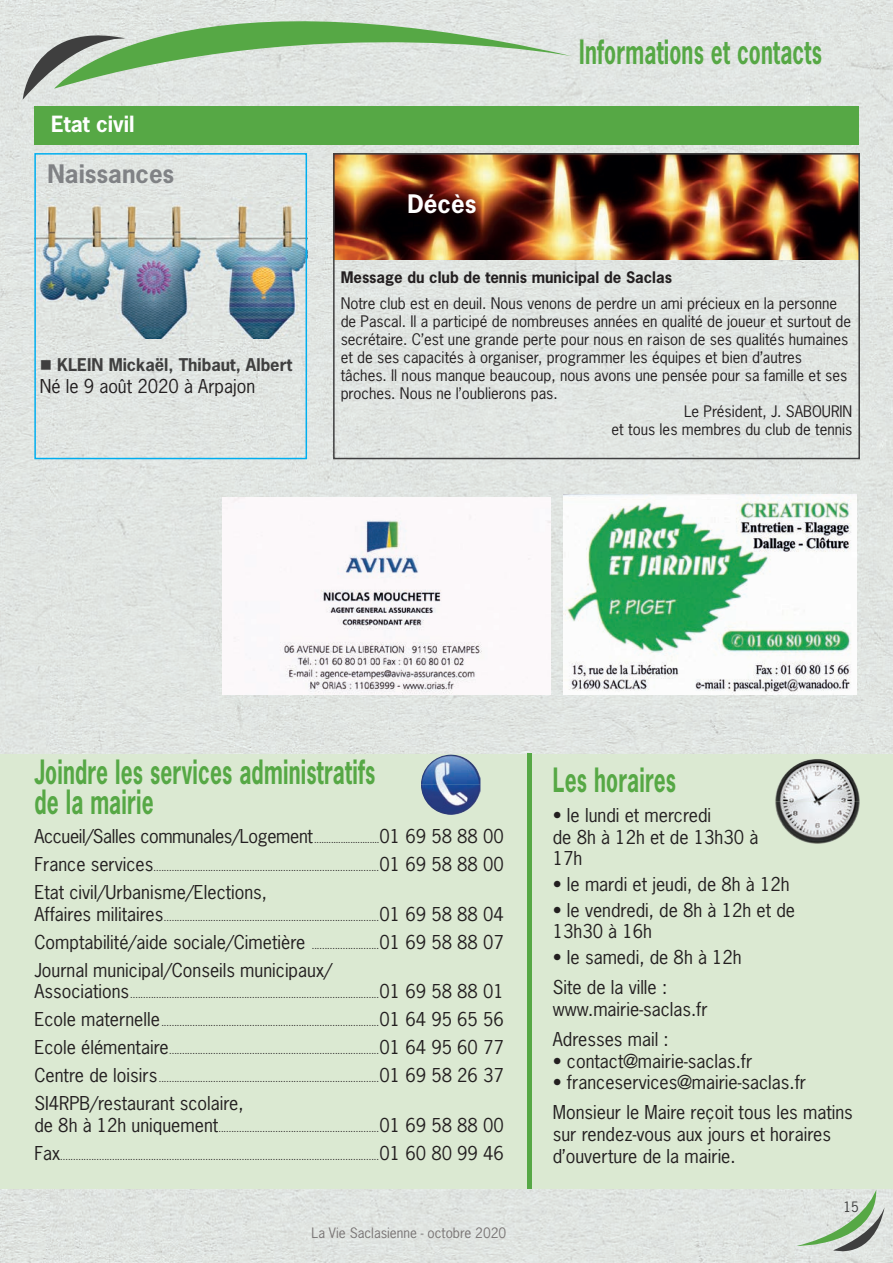
<style>
.page{position:relative;width:893px;height:1263px;background:#fff}
.page>*{position:absolute;margin:0;border:0;box-sizing:border-box;transform-origin:0 0}
.t1{font:700 31.5px/30px "News Gothic Std";letter-spacing:.01em;color:#56a845;scale:.67 1}
.t2{font:700 24px "News Gothic Std";color:#808285}
.t3{font:700 24px "News Gothic Std";color:#fff}
.t4{font:700 21px "News Gothic Std";color:#fff}
.t5{font:18px/21.6px "News Gothic Std";color:#231f20}
.t6{font:18px "News Gothic Std";letter-spacing:-.02em;color:#231f20}
.t7{font:700 16.5px "News Gothic Std";color:#3f3f3f}
.t8{font:15px "News Gothic Std";color:#231f20}
.t9{font:700 15px "News Gothic Std";color:#231f20}
.t10{font:13.5px "News Gothic Std";color:#797575}
.t11{font:13.5px "News Gothic Std";color:#3f3f3f}
.t12{font:9px "News Gothic Std";color:#231f20}
.s1{font-size:9px}
.s2{font-size:18px}
</style>
<div class="page">
<img style="left:0;top:0;width:893px;height:209px">
<img style="left:0;top:209px;width:51px;height:1054px">
<img style="left:263px;top:209px;width:630px;height:545px">
<img style="left:51px;top:338px;width:212px;height:416px">
<img style="left:51px;top:1189px;width:842px;height:74px">
<svg style="left:797px;top:1189px;width:88px;height:73px;background:#c8d3c7"></svg>
<div style="left:0;top:754px;width:893px;height:435px;background:#dbe9d2"></div>
<svg style="left:54px;top:0;width:519px;height:89px;background:#c6d9c3"></svg>
<svg style="left:23px;top:19px;width:103px;height:81px;background:#b5c2b3"></svg>
<img style="left:37px;top:198px;width:267px;height:140px">
<img style="left:336px;top:156px;width:521px;height:103px">
<img style="left:421px;top:755px;width:59px;height:30px">
<img style="left:421px;top:785px;width:41px;height:30px">
<img style="left:775px;top:759px;width:85px;height:85px">
<hr style="left:528px;top:753px;width:4px;height:436px;background:#56a845">
<div style="left:34px;top:106px;width:825px;height:39px;background:#56a845"></div>
<div style="left:34px;top:153px;width:273px;height:306px;border:2px solid #00aeef"></div>
<div style="left:333px;top:153px;width:527px;height:306px;border:2px solid #3e3e3f"></div>
<img style="left:222px;top:498px;width:328px;height:197px">
<img style="left:564px;top:495px;width:293px;height:200px">
<h3 class="t4" style="left:51px;top:110px;width:85px">Etat civil</h3>
<h2 class="t2" style="left:48px;top:158px;width:128px">Naissances</h2>
<h3 class="t7" style="left:40px;top:354px;width:254px">■ KLEIN Mickaël, Thibaut, Albert</h3>
<h3 class="t5" style="left:40px;top:375px;width:217px">Né le 9 août 2020 à Arpajon</h3>
<h2 class="t3" style="left:408px;top:188px;width:70px">Décès</h2>
<h1 class="t1" style="left:579px;top:36px;width:364px">Informations et contacts</h1>
<h3 class="t9" style="left:341px;top:267px;width:333px">Message du club de tennis municipal de Saclas</h3>
<h3 class="t8" style="left:341px;top:294px;width:498px">Notre club est en deuil. Nous venons de perdre un ami précieux en la personne</h3>
<h3 class="t8" style="left:341px;top:312px;width:512px">de Pascal. Il a participé de nombreuses années en qualité de joueur et surtout de</h3>
<h3 class="t8" style="left:341px;top:330px;width:509px">secrétaire. C’est une grande perte pour nous en raison de ses qualités humaines</h3>
<h3 class="t8" style="left:341px;top:348px;width:463px">et de ses capacités à organiser, programmer les équipes et bien d’autres</h3>
<h3 class="t8" style="left:341px;top:366px;width:508px">tâches. Il nous manque beaucoup, nous avons une pensée pour sa famille et ses</h3>
<h3 class="t8" style="left:341px;top:384px;width:219px">proches. Nous ne l’oublierons pas.</h3>
<h3 class="t8" style="left:684px;top:402px;width:170px">Le Président, J. SABOURIN</h3>
<h3 class="t8" style="left:612px;top:420px;width:242px">et tous les membres du club de tennis</h3>
<h1 class="t1" style="left:34px;top:756px;width:510px">Joindre les services administratifs de la mairie</h1>
<h3 class="t6" style="left:34px;top:825px;width:471px">Accueil/Salles communales/Logement <span class="s1">...........................</span>01 69 58 88 00</h3>
<p class="t12" style="left:34px;top:862px;width:471px"><span class="s2">France services</span> .......................................................................................<span class="s2">01 69 58 88 00</span></p>
<h3 class="t5" style="left:34px;top:881px;width:234px">Etat civil/Urbanisme/Elections,</h3>
<p class="t12" style="left:34px;top:911px;width:471px"><span class="s2">Affaires militaires</span> ...................................................................................<span class="s2">01 69 58 88 04</span></p>
<h3 class="t5" style="left:34px;top:928px;width:471px;line-height:28px">Comptabilité/aide sociale/Cimetière <span class="s1">..........................</span>01 69 58 88 07<br>Journal municipal/Conseils municipaux/</h3>
<p class="t12" style="left:34px;top:989px;width:471px"><span class="s2">Associations</span> ................................................................................................<span class="s2">01 69 58 88 01</span></p>
<p class="t12" style="left:34px;top:1017px;width:471px"><span class="s2">Ecole maternelle</span> ....................................................................................<span class="s2">01 64 95 65 56</span></p>
<p class="t12" style="left:34px;top:1045px;width:471px"><span class="s2">Ecole élémentaire</span> .................................................................................<span class="s2">01 64 95 60 77</span></p>
<p class="t12" style="left:34px;top:1073px;width:471px"><span class="s2">Centre de loisirs</span> .....................................................................................<span class="s2">01 69 58 26 37</span></p>
<h3 class="t5" style="left:34px;top:1092px;width:211px">SI4RPB/restaurant scolaire,</h3>
<p class="t12" style="left:34px;top:1122px;width:471px"><span class="s2">de 8h à 12h uniquement</span> ..............................................................<span class="s2">01 69 58 88 00</span></p>
<p class="t12" style="left:34px;top:1150px;width:471px"><span class="s2">Fax</span>...........................................................................................................................<span class="s2">01 60 80 99 46</span></p>
<h3 class="t10" style="left:311px;top:1224px;width:196px">La Vie Saclasienne - octobre 2020</h3>
<h1 class="t1" style="left:553px;top:764px;width:185px">Les horaires</h1>
<h3 class="t5" style="left:553px;top:804px;width:207px">• le lundi et mercredi<br>de 8h à 12h et de 13h30 à<br>17h</h3>
<h3 class="t5" style="left:553px;top:873px;width:238px">• le mardi et jeudi, de 8h à 12h</h3>
<h3 class="t5" style="left:553px;top:899px;width:244px">• le vendredi, de 8h à 12h et de<br>13h30 à 16h</h3>
<h3 class="t5" style="left:553px;top:942px;width:190px;line-height:30.2px">• le samedi, de 8h à 12h<br>Site de la ville :</h3>
<h3 class="t5" style="left:553px;top:994px;width:156px;line-height:30.2px">www.mairie-saclas.fr<br>Adresses mail :</h3>
<h3 class="t5" style="left:553px;top:1050px;width:201px">• contact@mairie-saclas.fr</h3>
<h3 class="t5" style="left:553px;top:1067px;width:302px;line-height:30.2px">• franceservices@mairie-saclas.fr<br>Monsieur le Maire reçoit tous les matins</h3>
<h3 class="t5" style="left:553px;top:1123px;width:280px">sur rendez-vous aux jours et horaires d’ouverture de la mairie.</h3>
<h3 class="t11" style="left:843px;top:1198px;width:17px">15</h3>
</div>
